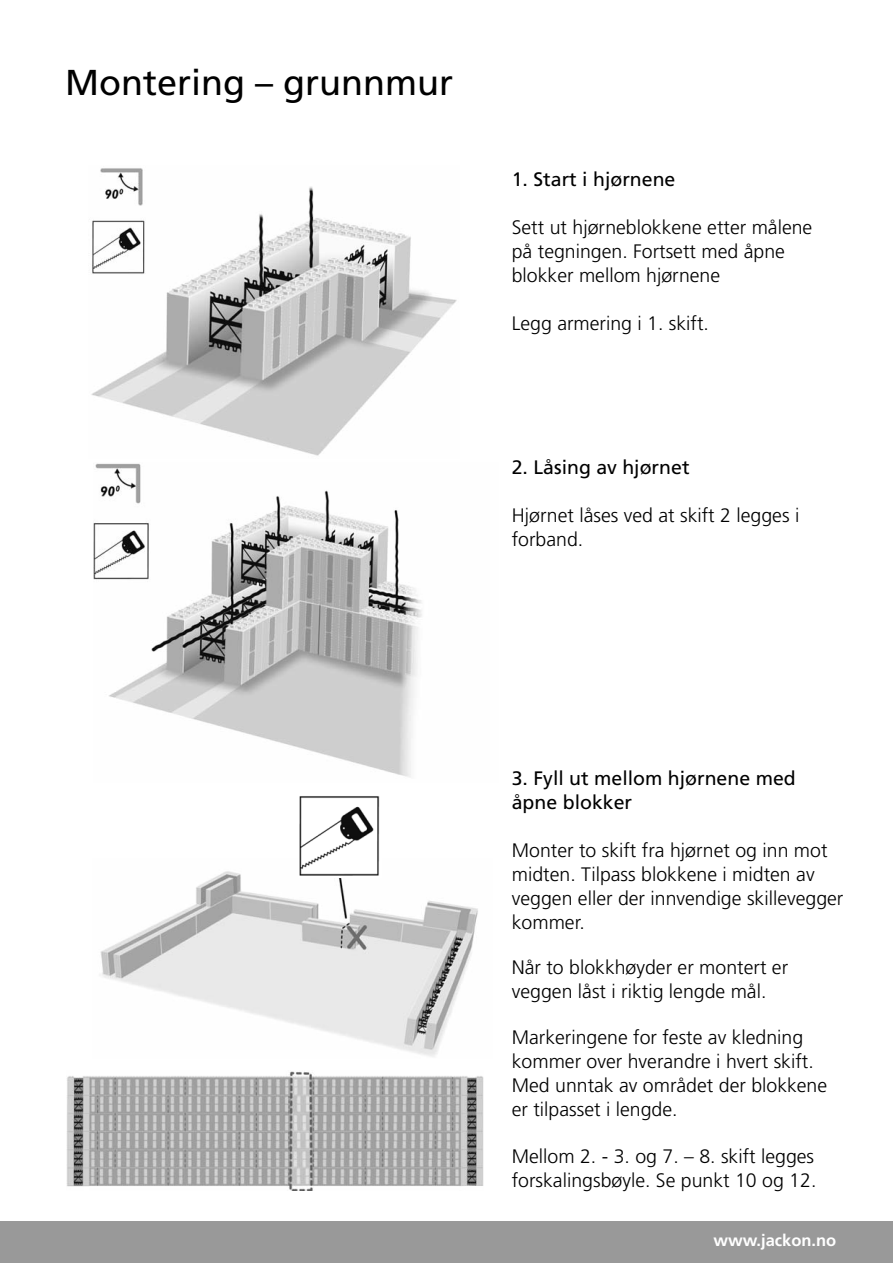
<style>
.page{position:relative;width:893px;height:1263px;background:#fff}
.page>*{position:absolute;margin:0;border:0;box-sizing:border-box;transform-origin:0 0}
.t1{font:36px "Frutiger";color:#000}
.t2{font:300 19.5px/24px "Frutiger";color:#000}
.t3{font:19.5px/24px "Frutiger";color:#000}
.t4{font:700 16.5px "Frutiger";color:#fff}
</style>
<div class="page">
<img style="left:91px;top:168px;width:366px;height:288px">
<div style="left:0;top:1221px;width:892px;height:42px;background:#999"></div>
<img style="left:93px;top:463px;width:329px;height:314px">
<img style="left:100px;top:871px;width:378px;height:186px">
<img style="left:66px;top:1071px;width:417px;height:119px">
<img style="left:298px;top:796px;width:83px;height:81px">
<h1 class="t1" style="left:65px;top:68px;width:389px">Montering – grunnmur</h1>
<p class="t3" style="left:512px;top:169px;width:165px">1. Start i hjørnene</p>
<p class="t2" style="left:512px;top:217px;width:302px">Sett ut hjørneblokkene etter målene på tegningen. Fortsett med åpne blokker mellom hjørnene</p>
<p class="t2" style="left:512px;top:313px;width:199px">Legg armering i 1. skift.</p>
<p class="t3" style="left:512px;top:457px;width:179px">2. Låsing av hjørnet</p>
<p class="t2" style="left:512px;top:505px;width:289px">Hjørnet låses ved at skift 2 legges i forband.</p>
<p class="t3" style="left:512px;top:768px;width:285px">3. Fyll ut mellom hjørnene med åpne blokker</p>
<p class="t2" style="left:512px;top:840px;width:333px">Monter to skift fra hjørnet og inn mot midten. Tilpass blokkene i midten av veggen eller der innvendige skillevegger kommer.</p>
<p class="t2" style="left:512px;top:957px;width:278px">Når to blokkhøyder er montert er veggen låst i riktig lengde mål.</p>
<p class="t2" style="left:512px;top:1027px;width:317px">Markeringene for feste av kledning kommer over hverandre i hvert skift.<br>Med unntak av området der blokkene er tilpasset i lengde.</p>
<p class="t2" style="left:512px;top:1146px;width:306px">Mellom 2. - 3. og 7. – 8. skift legges forskalingsbøyle. Se punkt 10 og 12.</p>
<p class="t4" style="left:713px;top:1233px;width:124px">www.jackon.no</p>
</div>
